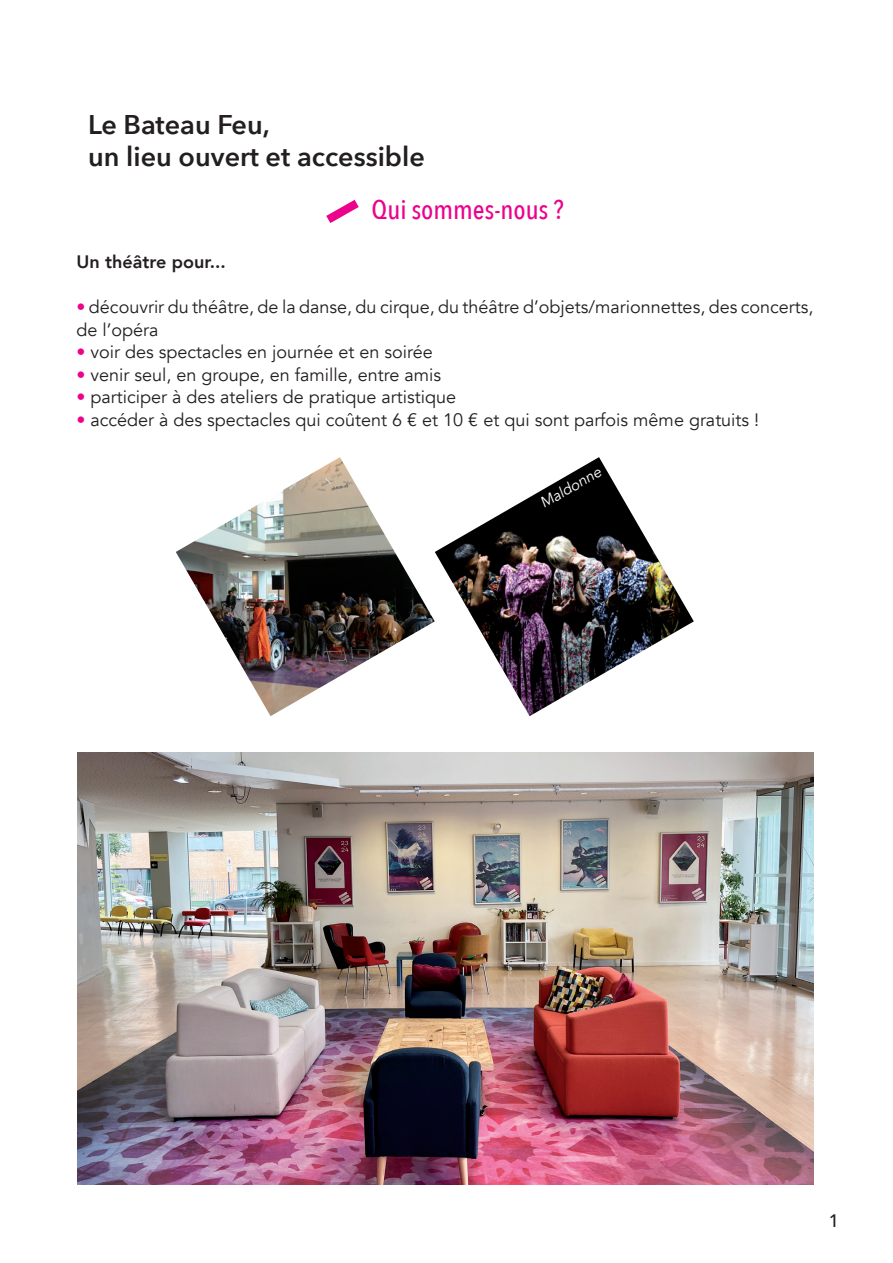
<style>
.page{position:relative;width:893px;height:1263px;background:#fff}
.page>*{position:absolute;margin:0;border:0;box-sizing:border-box;transform-origin:0 0}
.t1{font:600 27px/32.4px "Avenir Next";color:#231f20}
.t2{font:500 27px "Avenir Next Condensed";color:#ed028c}
.t3{font:18px/22.5px "Avenir";color:#231f20}
.t4{font:800 18px "Avenir";color:#231f20}
.t5{font:500 18px "Avenir";color:#231f20}
.t6{font:italic 15px "Avenir";color:#fff}
.s1{color:#ed028c}
</style>
<div class="page">
<svg style="left:326px;top:200px;width:33px;height:23px"></svg>
<img style="left:176px;top:457px;width:518px;height:259px">
<img style="left:77px;top:753px;width:737px;height:431px">
<h1 class="t1" style="left:88px;top:108px;width:338px">Le Bateau Feu,<br>un lieu ouvert et accessible</h1>
<h1 class="t2" style="left:372px;top:193px;width:194px">Qui sommes-nous ?</h1>
<p class="t4" style="left:77px;top:248px;width:151px">Un théâtre pour...</p>
<p class="t3" style="left:77px;top:296px;width:738px"><span class="s1">•</span> découvrir du théâtre, de la danse, du cirque, du théâtre d’objets/marionnettes, des concerts, de l’opéra</p>
<p class="t3" style="left:77px;top:341px;width:358px"><span class="s1">•</span> voir des spectacles en journée et en soirée</p>
<p class="t3" style="left:77px;top:364px;width:366px"><span class="s1">•</span> venir seul, en groupe, en famille, entre amis</p>
<p class="t3" style="left:77px;top:386px;width:381px"><span class="s1">•</span> participer à des ateliers de pratique artistique</p>
<p class="t3" style="left:77px;top:409px;width:684px"><span class="s1">•</span> accéder à des spectacles qui coûtent 6 € et 10 € et qui sont parfois même gratuits !</p>
<p class="t6" style="left:537px;top:496px;width:69px;rotate:-29deg">Maldonne</p>
<p class="t5" style="left:829px;top:1205px;width:12px">1</p>
</div>
